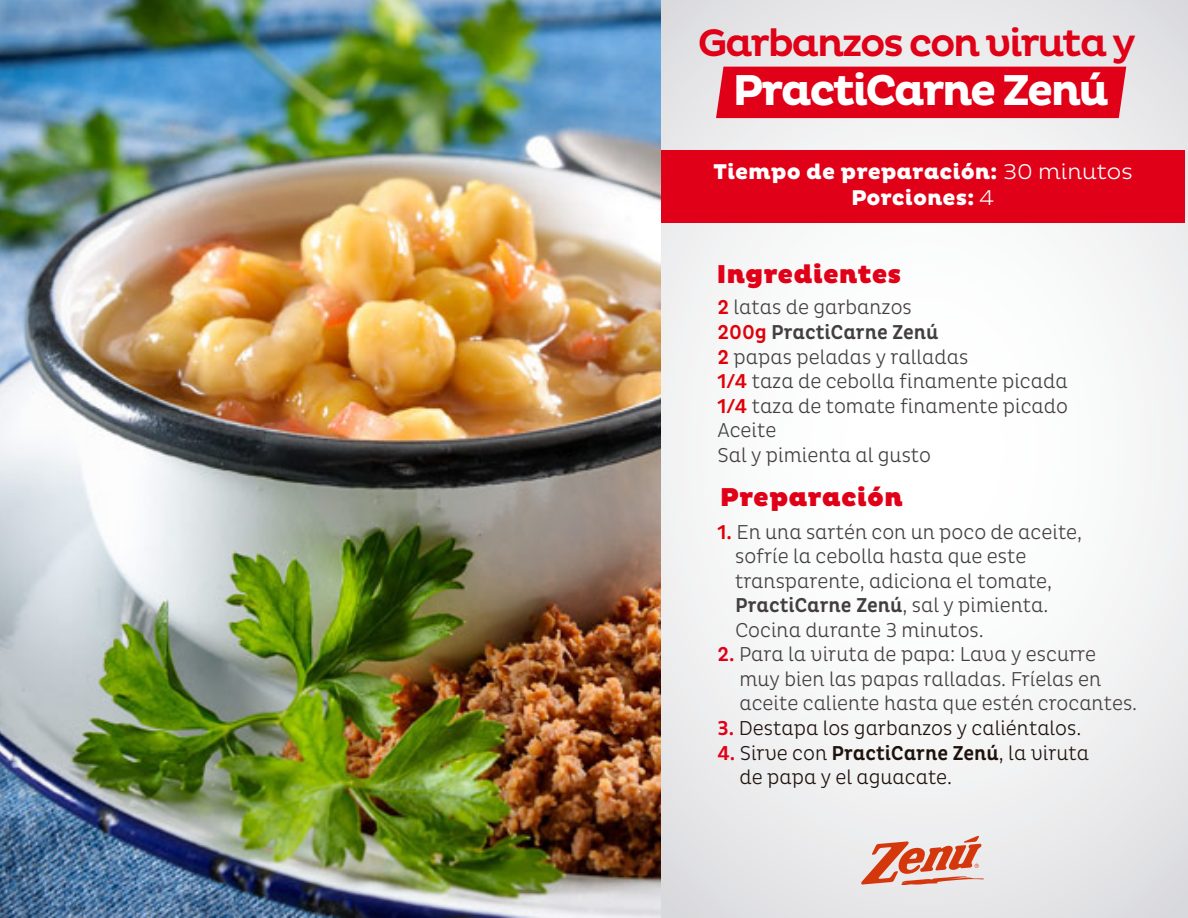
<style>
.page{position:relative;width:1188px;height:918px;background:#fff}
.page>*{position:absolute;margin:0;border:0;box-sizing:border-box;transform-origin:0 0}
.t1{font:700 43.95px "Pluto";letter-spacing:-.06em;color:#fff}
.t2{font:500 39px "Pluto";letter-spacing:-.06em;color:#e00017}
.t3{font:900 26.25px "Pluto";color:#e00017}
.t4{font:800 21.75px/25.8px "Pluto";color:#fff;text-align:center}
.t5{font:300 20.4px/24.6px "Pluto Cond";color:#433f40}
.t6{font:300 20.4px/24.6px "Pluto Cond";color:#1e120d}
.s1{font-weight:300}
.s2{font-weight:500;color:#e00109}
.s3{font-weight:500}
.s4{font-weight:500;color:#e00017}
</style>
<div class="page">
<svg style="left:660px;top:0;width:527px;height:918px"></svg>
<div style="left:660px;top:150px;width:525px;height:72px;background:#e00017"></div>
<svg style="left:861px;top:835px;width:123px;height:50px;background:#e2a596"></svg>
<div style="left:716px;top:67px;width:410px;height:51px;background:#e00017"></div>
<img style="left:0;top:0;width:660px;height:917px">
<h2 class="t2" style="left:697px;top:21px;width:440px">Garbanzos con viruta y</h2>
<h1 class="t1" style="left:733px;top:65px;width:378px">PractiCarne Zenú</h1>
<p class="t4" style="left:713px;top:159px;width:421px">Tiempo de preparación: <span class="s1">30 minutos<br></span>Porciones: <span class="s1">4</span></p>
<p class="t3" style="left:717px;top:259px;width:187px">Ingredientes</p>
<p class="t5" style="left:718px;top:295px;width:352px"><span class="s2">2</span> latas de garbanzos<br><span class="s2">200g</span> <span class="s3">PractiCarne Zenú<br></span><span class="s2">2</span> papas peladas y ralladas<br><span class="s2">1/4</span> taza de cebolla finamente picada<br><span class="s2">1/4</span> taza de tomate finamente picado<br>Aceite<br>Sal y pimienta al gusto</p>
<p class="t3" style="left:720px;top:482px;width:185px">Preparación</p>
<p class="t5" style="left:735px;top:520px;width:349px;text-indent:-18px"><span class="s2">1.</span> En una sartén con un poco de aceite, sofríe la cebolla hasta que este transparente, adiciona el tomate,<br><span class="s3">PractiCarne Zenú</span>, sal y pimienta.<br>Cocina durante 3 minutos.</p>
<p class="t5" style="left:739px;top:642px;width:399px;text-indent:-22px"><span class="s4">2.</span> Para la viruta de papa: Lava y escurre muy bien las papas ralladas. Fríelas en aceite caliente hasta que estén crocantes.</p>
<p class="t6" style="left:718px;top:716px;width:365px"><span class="s4">3.</span> Destapa los garbanzos y caliéntalos.</p>
<p class="t6" style="left:739px;top:741px;width:351px;text-indent:-22px"><span class="s4">4.</span> Sirve con <span class="s3">PractiCarne Zenú</span>, la viruta de papa y el aguacate.</p>
</div>
